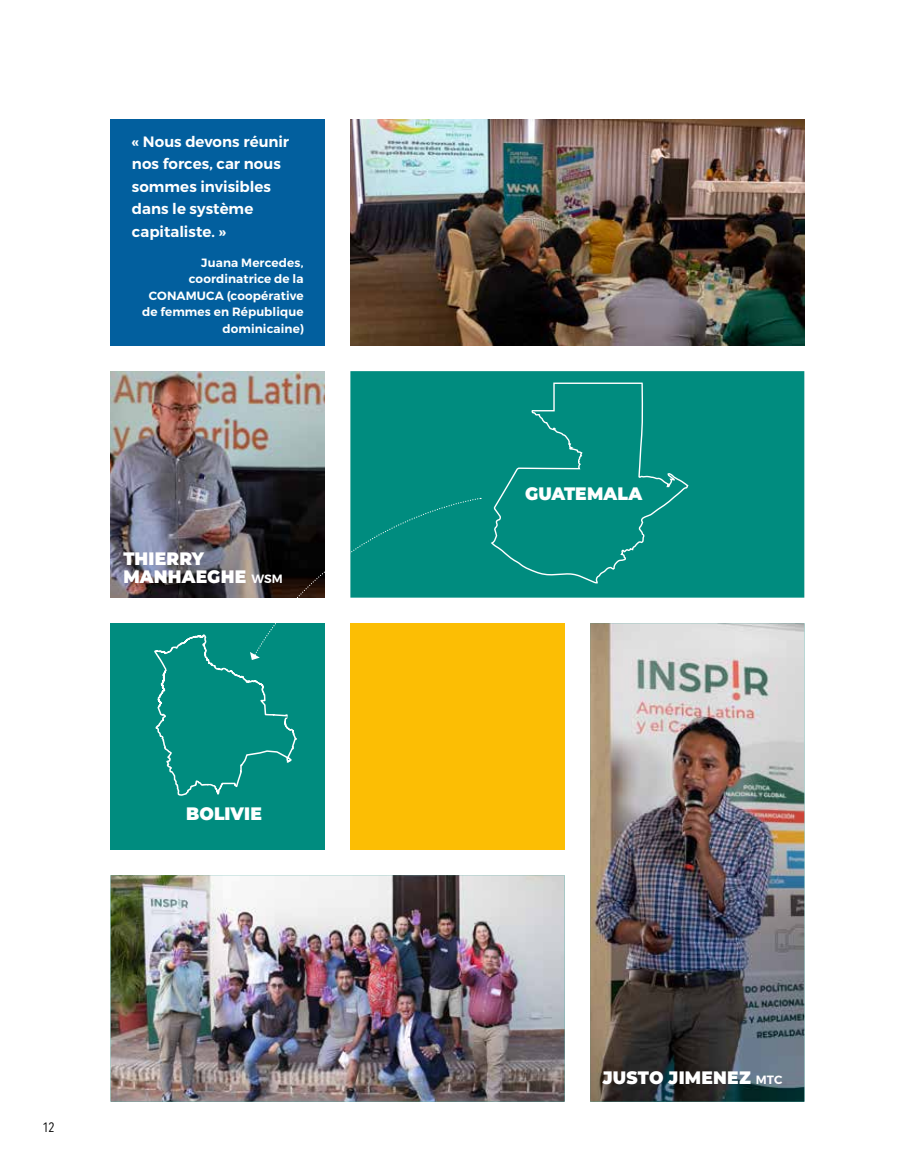
<style>
.page{position:relative;width:915px;height:1170px;background:#fff}
.page>*{position:absolute;margin:0;border:0;box-sizing:border-box;transform-origin:0 0}
.t1{font:900 18px/18px "Montserrat";letter-spacing:.01em;color:#fff;scale:.95 1}
.t2{font:600 15px/22.5px "Montserrat";color:#fff}
.t3{font:13.5px "Avenir Next Condensed";color:#000}
.t4{font:600 12px/16.5px "Montserrat";letter-spacing:.005em;color:#fff;text-align:right}
.s1{font-weight:600;font-size:12px}
</style>
<div class="page">
<img style="left:350px;top:119px;width:454px;height:226px">
<img style="left:111px;top:371px;width:214px;height:226px">
<div style="left:350px;top:371px;width:454px;height:226px;background:#008c7f"></div>
<div style="left:111px;top:623px;width:214px;height:226px;background:#008c7f"></div>
<img style="left:111px;top:875px;width:453px;height:226px">
<img style="left:590px;top:623px;width:214px;height:478px">
<div style="left:489px;top:382px;width:200px;height:202px;background:#008c7f"></div>
<div style="left:111px;top:119px;width:214px;height:226px;background:#025f9e"></div>
<svg style="left:153px;top:497px;width:328px;height:299px"></svg>
<div style="left:350px;top:623px;width:214px;height:226px;background:#fcbe04"></div>
<p class="t2" style="left:132px;top:130px;width:159px">« Nous devons réunir nos forces, car nous sommes invisibles dans le système capitaliste. »</p>
<p class="t4" style="left:142px;top:254px;width:163px">Juana Mercedes, coordinatrice de la<br>CONAMUCA (coopérative de femmes en République dominicaine)</p>
<h1 class="t1" style="left:123px;top:548px;width:169px">THIERRY<br>MANHAEGHE <span class="s1">WSM</span></h1>
<h1 class="t1" style="left:186px;top:803px;width:81px">BOLIVIE</h1>
<p class="t3" style="left:43px;top:1115px;width:14px">12</p>
<h1 class="t1" style="left:525px;top:483px;width:125px">GUATEMALA</h1>
<h1 class="t1" style="left:602px;top:1066px;width:190px">JUSTO JIMENEZ <span class="s1">MTC</span></h1>
</div>
